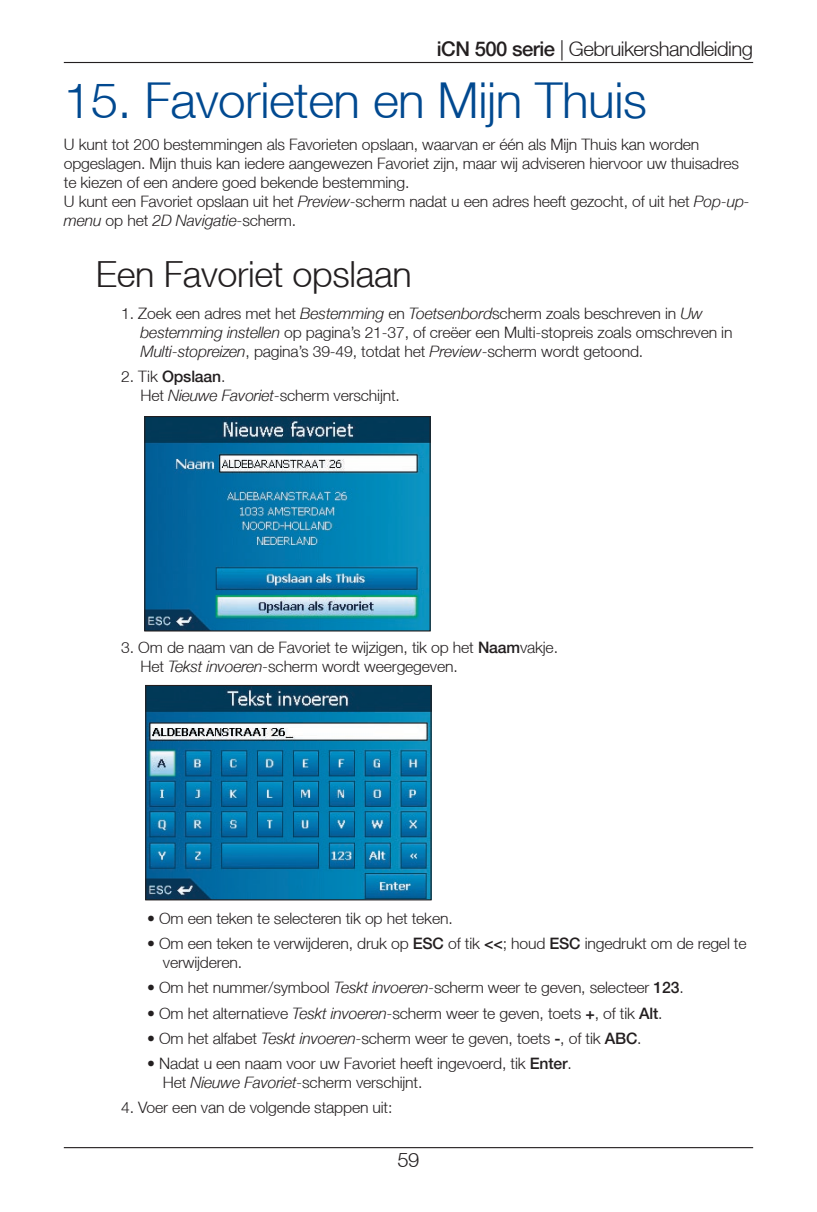
<style>
.page{position:relative;width:817px;height:1212px;background:#fff}
.page>*{position:absolute;margin:0;border:0;box-sizing:border-box;transform-origin:0 0}
.t1{font:300 49.5px "Helvetica Neue LT";letter-spacing:-.01em;color:#014990}
.t2{font:300 36px "Helvetica Neue LT";letter-spacing:-.01em;color:#231f20}
.t3{font:300 20.25px "Helvetica Neue LT";letter-spacing:-.025em;color:#231f20}
.t4{font:300 15.75px/18.9px "Helvetica Neue LT";letter-spacing:-.01em;color:#231f20}
.s1{font-weight:500}
.s2{font-style:italic}
</style>
<div class="page">
<img style="left:146px;top:418px;width:282px;height:211px">
<div style="left:144px;top:416px;width:286px;height:215px;border:1px solid #231f20"></div>
<img style="left:147px;top:687px;width:282px;height:211px">
<div style="left:145px;top:685px;width:286px;height:215px;border:1px solid #231f20"></div>
<hr style="left:64px;top:1147px;width:689px;height:1px;background:#231f20">
<hr style="left:64px;top:62px;width:689px;height:1px;background:#231f20">
<p class="t3" style="left:437px;top:36px;width:317px"><span class="s1">iCN 500 serie</span> | Gebruikershandleiding</p>
<h1 class="t1" style="left:64px;top:70px;width:584px">15. Favorieten en Mijn Thuis</h1>
<p class="t4" style="left:64px;top:135px;width:687px">U kunt tot 200 bestemmingen als Favorieten opslaan, waarvan er één als Mijn Thuis kan worden opgeslagen. Mijn thuis kan iedere aangewezen Favoriet zijn, maar wij adviseren hiervoor uw thuisadres te kiezen of een andere goed bekende bestemming.<br>U kunt een Favoriet opslaan uit het <span class="s2">Preview</span>-scherm nadat u een adres heeft gezocht, of uit het <span class="s2">Pop-up&shy;menu</span> op het <span class="s2">2D Navigatie-</span>scherm.</p>
<h2 class="t2" style="left:96px;top:252px;width:317px">Een Favoriet opslaan</h2>
<p class="t4" style="left:140px;top:303px;width:593px;text-indent:-19px">1. Zoek een adres met het <span class="s2">Bestemming</span> en <span class="s2">Toetsenbord</span>scherm zoals beschreven in <span class="s2">Uw bestemming instellen</span> op pagina’s 21-37, of creëer een Multi-stopreis zoals omschreven in<br><span class="s2">Multi-stopreizen</span>, pagina’s 39-49, totdat het <span class="s2">Preview</span>-scherm wordt getoond.</p>
<p class="t4" style="left:140px;top:366px;width:261px;text-indent:-19px">2. Tik <span class="s1">Opslaan</span>.<br>Het <span class="s2">Nieuwe Favoriet-</span>scherm verschijnt.</p>
<p class="t4" style="left:140px;top:637px;width:419px;text-indent:-19px">3. Om de naam van de Favoriet te wijzigen, tik op het <span class="s1">Naam</span>vakje.<br>Het <span class="s2">Tekst invoeren-</span>scherm wordt weergegeven.</p>
<p class="t4" style="left:147px;top:908px;width:307px">• Om een teken te selecteren tik op het teken.</p>
<p class="t4" style="left:163px;top:934px;width:585px;text-indent:-16px">• Om een teken te verwijderen, druk op <span class="s1">ESC</span> of tik <span class="s1">&lt;&lt;</span>; houd <span class="s1">ESC</span> ingedrukt om de regel te verwijderen.</p>
<p class="t4" style="left:147px;top:978px;width:538px">• Om het nummer/symbool <span class="s2">Teskt invoeren-</span>scherm weer te geven, selecteer <span class="s1">123</span>.</p>
<p class="t4" style="left:147px;top:1003px;width:517px">• Om het alternatieve <span class="s2">Teskt invoeren-</span>scherm weer te geven, toets <span class="s1">+</span>, of tik <span class="s1">Alt</span>.</p>
<p class="t4" style="left:147px;top:1028px;width:496px">• Om het alfabet <span class="s2">Teskt invoeren-</span>scherm weer te geven, toets <span class="s1">-</span>, of tik <span class="s1">ABC</span>.</p>
<p class="t4" style="left:163px;top:1054px;width:410px;text-indent:-16px">• Nadat u een naam voor uw Favoriet heeft ingevoerd, tik <span class="s1">Enter</span>.<br>Het <span class="s2">Nieuwe Favoriet-</span>scherm verschijnt.</p>
<p class="t4" style="left:121px;top:1098px;width:273px">4. Voer een van de volgende stappen uit:</p>
<p class="t3" style="left:397px;top:1148px;width:24px">59</p>
</div>
